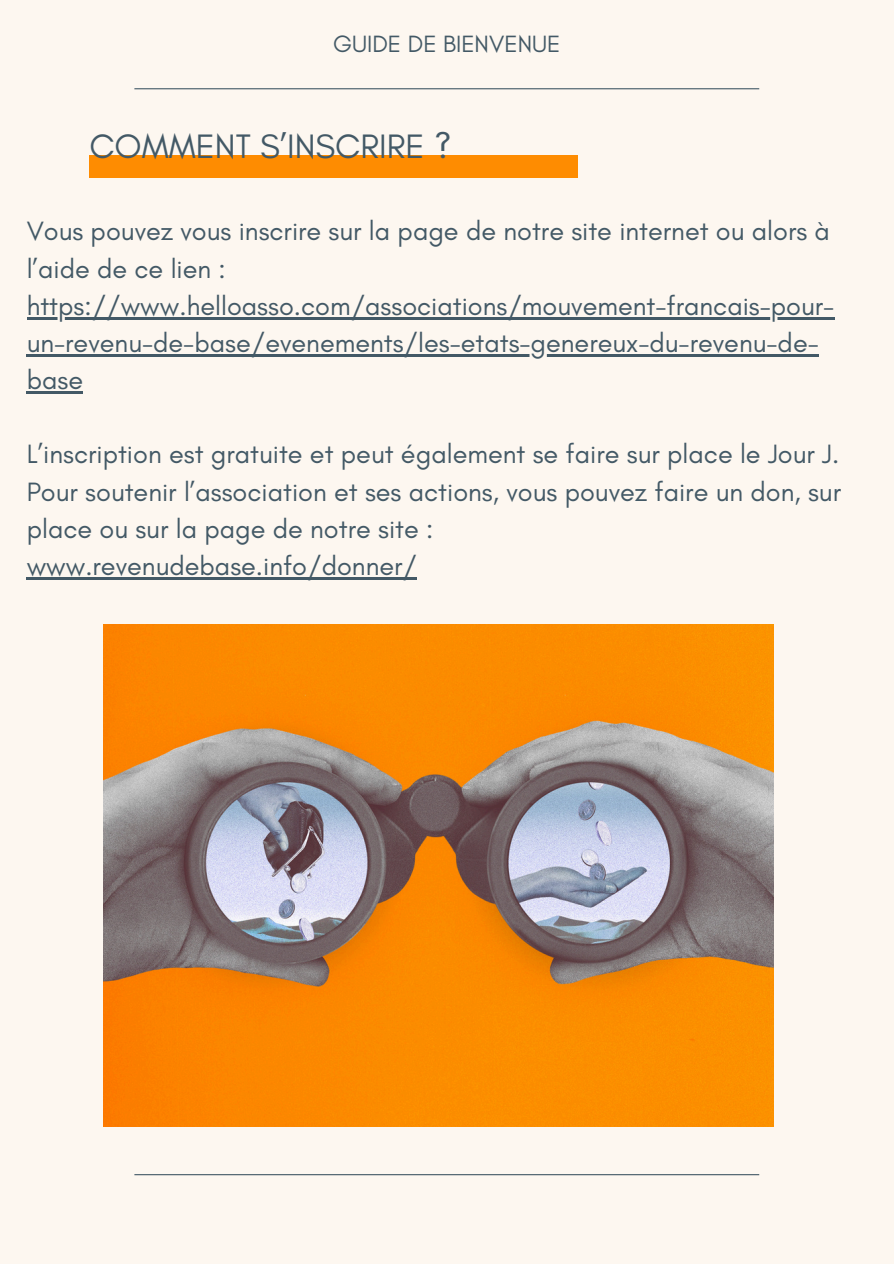
<style>
.page{position:relative;width:894px;height:1264px;background:#fff}
.page>*{position:absolute;margin:0;border:0;box-sizing:border-box;transform-origin:0 0}
.t1{font:34.5px "Glacial Indifference";color:#435966}
.t2{font:27px/37.2px "Glacial Indifference";color:#435966}
.t3{font:24px "Glacial Indifference";color:#435966}
</style>
<div class="page">
<div style="left:0;top:0;width:893px;height:1263px;background:#fdf7f0"></div>
<hr style="left:134px;top:88px;width:625px;height:1px;background:#435966">
<hr style="left:134px;top:1174px;width:625px;height:1px;background:#435966">
<div style="left:89px;top:155px;width:488px;height:23px;background:#fe8c01"></div>
<img style="left:104px;top:624px;width:669px;height:502px">
<hr style="left:27px;top:317px;width:807px;height:2px;background:#435966">
<hr style="left:27px;top:354px;width:791px;height:2px;background:#435966">
<hr style="left:27px;top:391px;width:56px;height:2px;background:#435966">
<hr style="left:27px;top:577px;width:390px;height:2px;background:#435966">
<h1 class="t3" style="left:333px;top:29px;width:229px">GUIDE DE BIENVENUE</h1>
<h2 class="t1" style="left:89px;top:125px;width:363px">COMMENT S’INSCRIRE ?</h2>
<h2 class="t2" style="left:27px;top:212px;width:804px">Vous pouvez vous inscrire sur la page de notre site internet ou alors à l’aide de ce lien :</h2>
<p class="t2" style="left:27px;top:287px;width:809px">https://www.helloasso.com/associations/mouvement-francais-pour&shy;un-revenu-de-base/evenements/les-etats-genereux-du-revenu-de&shy;base</p>
<p class="t2" style="left:27px;top:435px;width:815px">L’inscription est gratuite et peut également se faire sur place le Jour J.<br>Pour soutenir l’association et ses actions, vous pouvez faire un don, sur place ou sur la page de notre site :<br>www.revenudebase.info/donner/</p>
</div>
